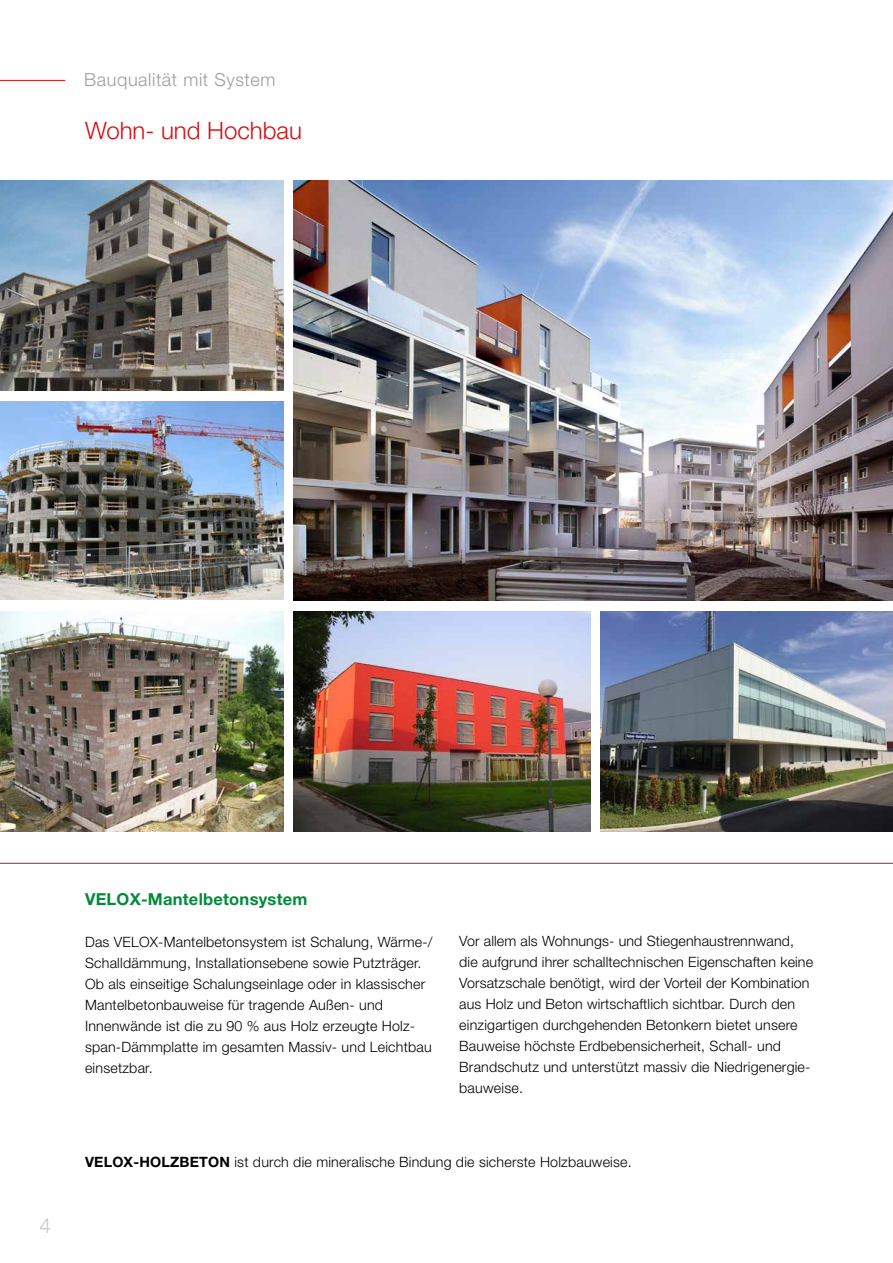
<style>
.page{position:relative;width:893px;height:1263px;background:#fff}
.page>*{position:absolute;margin:0;border:0;box-sizing:border-box;transform-origin:0 0}
.t1{font:300 24px "Helvetica Neue LT Std";color:#d40f14}
.t2{font:300 21px "Helvetica Neue LT Std";color:#c5c6c6}
.t3{font:300 18px "Helvetica Neue LT Std";letter-spacing:.035em;color:#9c9d9d}
.t4{font:700 16.5px "Helvetica Neue LT Std";letter-spacing:.015em;color:#008b3a}
.t5{font:300 14.25px/21px "Helvetica Neue LT Std";letter-spacing:.015em;color:#000}
.s1{font-weight:700}
</style>
<div class="page">
<img style="left:294px;top:181px;width:599px;height:420px">
<img style="left:0;top:611px;width:283px;height:221px">
<img style="left:294px;top:611px;width:296px;height:221px">
<img style="left:601px;top:611px;width:292px;height:220px">
<img style="left:0;top:401px;width:283px;height:199px">
<img style="left:0;top:181px;width:283px;height:210px">
<hr style="left:0;top:863px;width:893px;height:1px;background:#d40f14">
<hr style="left:0;top:80px;width:65px;height:1px;background:#d40f14">
<p class="t3" style="left:84px;top:69px;width:193px">Bauqualität mit System</p>
<h1 class="t1" style="left:85px;top:115px;width:218px">Wohn- und Hochbau</h1>
<h2 class="t2" style="left:39px;top:1213px;width:13px">4</h2>
<p class="t4" style="left:85px;top:889px;width:224px">VELOX-Mantelbetonsystem</p>
<p class="t5" style="left:85px;top:931px;width:349px">Das VELOX-Mantelbetonsystem ist Schalung, Wärme-/ Schalldämmung, Installationsebene sowie Putzträger.<br>Ob als einseitige Schalungseinlage oder in klassischer Mantelbetonbauweise für tragende Außen- und Innenwände ist die zu 90 % aus Holz erzeugte Holz&shy;span-Dämmplatte im gesamten Massiv- und Leichtbau einsetzbar.</p>
<p class="t5" style="left:459px;top:930px;width:355px">Vor allem als Wohnungs- und Stiegenhaustrennwand, die aufgrund ihrer schalltechnischen Eigenschaften keine Vorsatzschale benötigt, wird der Vorteil der Kombination aus Holz und Beton wirtschaftlich sichtbar. Durch den einzigartigen durchgehenden Betonkern bietet unsere Bauweise höchste Erdbebensicherheit, Schall- und Brandschutz und unterstützt massiv die Niedrigenergie&shy;bauweise.</p>
<p class="t5" style="left:85px;top:1151px;width:548px"><span class="s1">VELOX-HOLZBETON</span> ist durch die mineralische Bindung die sicherste Holzbauweise.</p>
</div>
